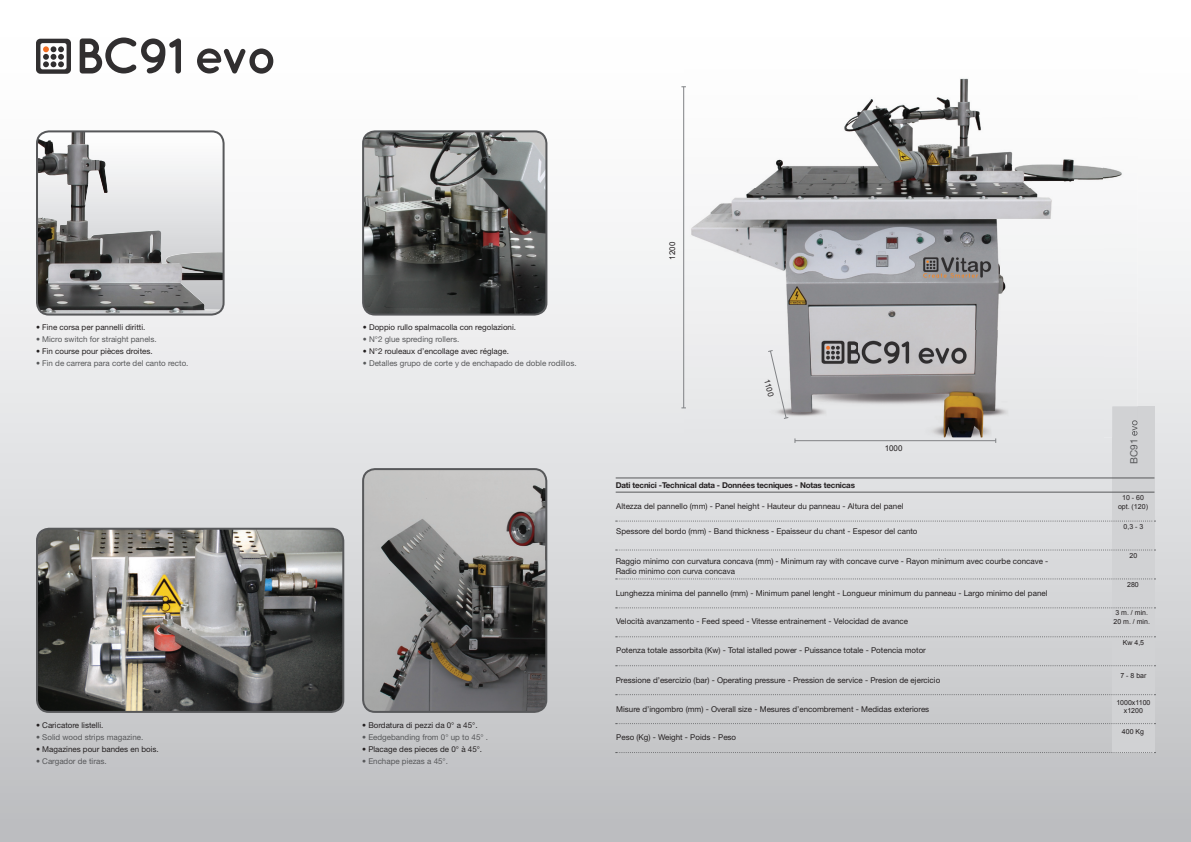
<style>
.page{position:relative;width:1191px;height:842px;background:#fff}
.page>*{position:absolute;margin:0;border:0;box-sizing:border-box;transform-origin:0 0}
.t1{font:700 50px "Quicksand";letter-spacing:-.05em;color:#312f30}
.t2{font:10px "Helvetica Neue";color:#57585a}
.t3{font:8px/9.6px "Helvetica Neue";color:#231f20}
.t4{font:8px "Helvetica Neue";color:#57585a}
.t5{font:700 8px "Helvetica Neue";letter-spacing:-.02em;color:#231f20}
.t6{font:8px "Arial";color:#231f20}
.t7{font:7px/8.4px "Arial";color:#231f20;text-align:center}
</style>
<div class="page">
<div style="left:0;top:0;width:595px;height:842px;background:linear-gradient(to bottom,#fff,#bfc0c3)"></div>
<svg style="left:595px;top:87px;width:596px;height:755px;background:#d5d6d8"></svg>
<div style="left:1112px;top:407px;width:43px;height:345px;background:#d1d2d4"></div>
<hr style="left:615px;top:492px;width:539px;height:1px;background:#57585a">
<svg style="left:615px;top:521px;width:540px;height:1px"></svg>
<svg style="left:615px;top:549px;width:540px;height:1px"></svg>
<svg style="left:615px;top:578px;width:540px;height:1px"></svg>
<hr style="left:615px;top:477px;width:539px;height:1px;background:#57585a">
<svg style="left:615px;top:636px;width:540px;height:1px"></svg>
<svg style="left:615px;top:665px;width:540px;height:1px"></svg>
<svg style="left:615px;top:694px;width:540px;height:1px"></svg>
<svg style="left:615px;top:723px;width:540px;height:1px"></svg>
<svg style="left:615px;top:752px;width:540px;height:1px"></svg>
<svg style="left:615px;top:607px;width:540px;height:1px"></svg>
<img style="left:37px;top:131px;width:187px;height:184px">
<div style="left:36px;top:130px;width:189px;height:186px;border:2px solid #57585a;border-radius:12px"></div>
<img style="left:37px;top:529px;width:306px;height:183px">
<div style="left:36px;top:528px;width:308px;height:185px;border:2px solid #57585a;border-radius:12px"></div>
<img style="left:363px;top:469px;width:183px;height:243px">
<div style="left:362px;top:468px;width:185px;height:245px;border:2px solid #57585a;border-radius:12px"></div>
<img style="left:363px;top:131px;width:183px;height:184px">
<div style="left:362px;top:130px;width:185px;height:186px;border:2px solid #57585a;border-radius:12px"></div>
<img style="left:684px;top:78px;width:453px;height:359px">
<img style="left:1112px;top:407px;width:25px;height:30px">
<img style="left:1130px;top:420px;width:7px;height:17px">
<hr style="left:683px;top:87px;width:1px;height:321px;background:#808285">
<hr style="left:795px;top:440px;width:200px;height:1px;background:#808285">
<svg style="left:767px;top:349px;width:22px;height:71px;background:#e1e2e3"></svg>
<svg style="left:36px;top:39px;width:35px;height:35px"></svg>
<h1 class="t1" style="left:74px;top:26px;width:204px">BC91 evo</h1>
<p class="t3" style="left:36px;top:323px;width:111px">• Fine corsa per pannelli diritti.</p>
<p class="t4" style="left:36px;top:335px;width:122px">• Micro switch for straight panels.</p>
<p class="t3" style="left:36px;top:347px;width:118px">• Fin course pour pièces droites.</p>
<p class="t4" style="left:36px;top:359px;width:154px">• Fin de carrera para corte del canto recto.</p>
<p class="t3" style="left:36px;top:720px;width:69px">• Caricatore listelli.</p>
<p class="t4" style="left:36px;top:732px;width:109px">• Solid wood strips magazine.</p>
<p class="t3" style="left:36px;top:744px;width:124px">• Magazines pour bandes en bois.</p>
<p class="t4" style="left:36px;top:756px;width:72px">• Cargador de tiras.</p>
<p class="t3" style="left:363px;top:323px;width:155px">• Doppio rullo spalmacolla con regolazioni.</p>
<p class="t4" style="left:363px;top:335px;width:98px">• N°2 glue spreding rollers.</p>
<p class="t3" style="left:363px;top:347px;width:148px">• N°2 rouleaux d’encollage avec réglage.</p>
<p class="t4" style="left:363px;top:359px;width:215px">• Detalles grupo de corte y de enchapado de doble rodillos.</p>
<p class="t3" style="left:362px;top:720px;width:117px">• Bordatura di pezzi da 0° a 45°.</p>
<p class="t4" style="left:362px;top:732px;width:128px">• Eedgebanding from 0° up to 45° .</p>
<p class="t3" style="left:362px;top:744px;width:122px">• Placage des pieces de 0° à 45°.</p>
<p class="t4" style="left:362px;top:756px;width:87px">• Enchape piezas a 45°.</p>
<p class="t6" style="left:667px;top:260px;width:19px;rotate:-90deg">1200</p>
<p class="t6" style="left:772px;top:378px;width:19px;rotate:75deg">1100</p>
<p class="t5" style="left:615px;top:481px;width:241px">Dati tecnici -Technical data - Données tecniques - Notas tecnicas</p>
<p class="t6" style="left:884px;top:443px;width:19px">1000</p>
<p class="t3" style="left:616px;top:501px;width:289px">Altezza del pannello (mm) - Panel height - Hauteur du panneau - Altura del panel</p>
<p class="t3" style="left:616px;top:526px;width:303px">Spessore del bordo (mm) - Band thickness - Epaisseur du chant - Espesor del canto</p>
<p class="t3" style="left:615px;top:556px;width:434px">Raggio minimo con curvatura concava (mm) - Minimum ray with concave curve - Rayon minimum avec courbe concave -<br>Radio minimo con curva concava</p>
<p class="t3" style="left:615px;top:588px;width:433px">Lunghezza minima del pannello (mm) - Minimum panel lenght - Longueur minimum du panneau - Largo minimo del panel</p>
<p class="t2" style="left:1127px;top:464px;width:46px;rotate:-90deg">BC91 evo</p>
<p class="t7" style="left:1118px;top:494px;width:31px">10 - 60 opt. (120)</p>
<p class="t7" style="left:1123px;top:522px;width:21px">0,3 - 3</p>
<p class="t7" style="left:1129px;top:552px;width:9px">20</p>
<p class="t7" style="left:1127px;top:581px;width:13px">280</p>
<p class="t3" style="left:616px;top:616px;width:293px">Velocità avanzamento - Feed speed - Vitesse entrainement - Velocidad de avance</p>
<p class="t7" style="left:1113px;top:609px;width:38px;text-align:left">3 m. / min.<br>20 m. / min.</p>
<p class="t3" style="left:616px;top:645px;width:311px">Potenza totale assorbita (Kw) - Total istalled power - Puissance totale - Potencia motor</p>
<p class="t3" style="left:615px;top:676px;width:326px">Pressione d’esercizio (bar) - Operating pressure - Pression de service - Presion de ejercicio</p>
<p class="t3" style="left:616px;top:704px;width:314px">Misure d’ingombro (mm) - Overall size - Mesures d’encombrement - Medidas exteriores</p>
<p class="t3" style="left:616px;top:732px;width:121px">Peso (Kg) - Weight - Poids - Peso</p>
<p class="t7" style="left:1122px;top:638px;width:23px">Kw 4,5</p>
<p class="t7" style="left:1120px;top:672px;width:28px">7 - 8 bar</p>
<p class="t7" style="left:1116px;top:698px;width:36px">1000x1100 x1200</p>
<p class="t7" style="left:1121px;top:727px;width:24px">400 Kg</p>
</div>
